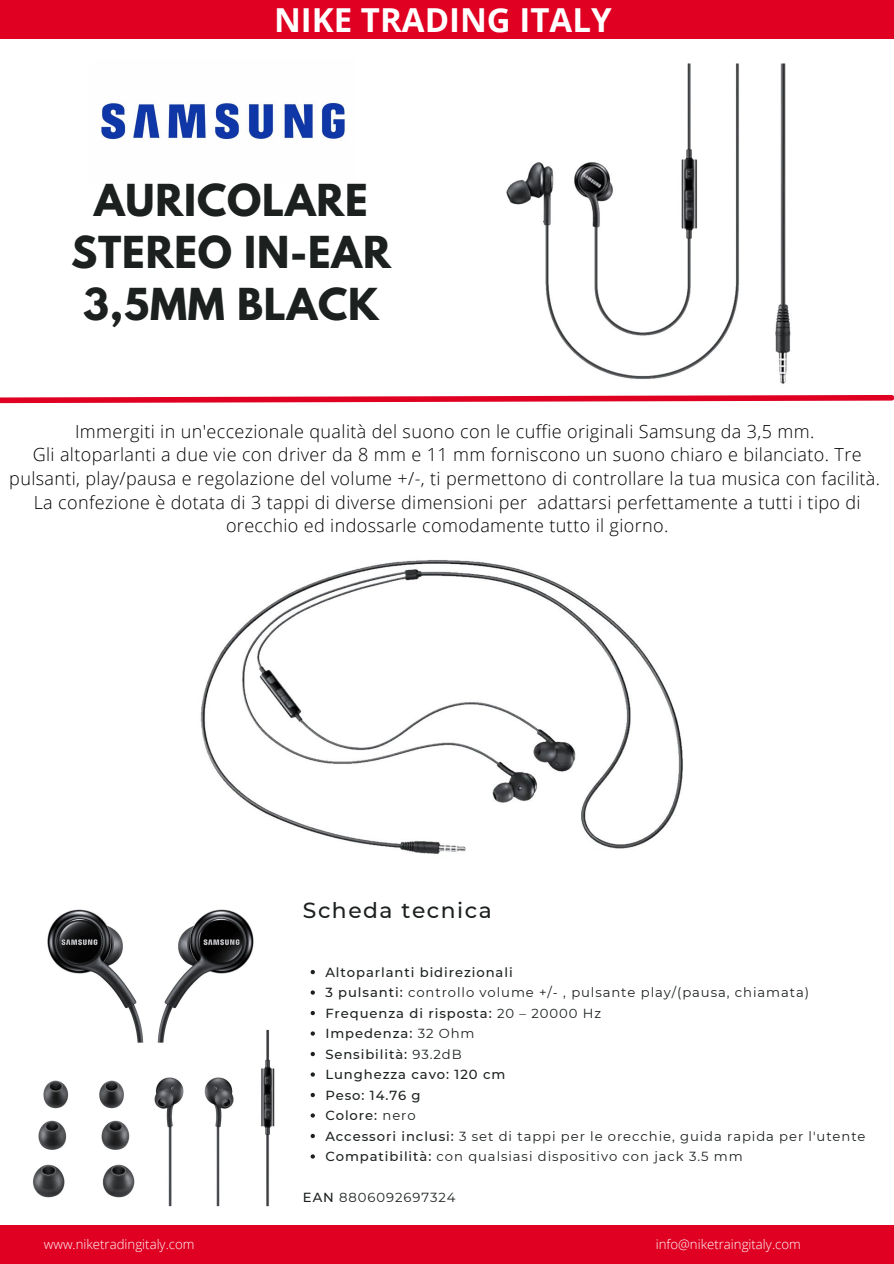
<style>
.page{position:relative;width:894px;height:1264px;background:#fff}
.page>*{position:absolute;margin:0;border:0;box-sizing:border-box;transform-origin:0 0}
.t1{font:700 39px/51.8px "League Spartan";letter-spacing:.02em;color:#1c2120;text-align:center}
.t2{font:700 33px "Open Sans";color:#fff}
.t3{font:500 21.75px "Montserrat";letter-spacing:.07em;color:#1c2120}
.t4{font:300 18px/23.7px "Open Sans";letter-spacing:.02em;color:#000;text-align:center}
.t5{font:13.2px "Montserrat";letter-spacing:.07em;color:#1c2120}
.t6{font:500 13.2px "Montserrat";letter-spacing:.07em;color:#1c2120}
.t7{font:300 13.2px "Open Sans";color:#fff}
.s1{font-weight:500}
.s2{font-weight:400}
</style>
<div class="page">
<img style="left:506px;top:63px;width:285px;height:321px">
<svg style="left:0;top:394px;width:893px;height:10px"></svg>
<img style="left:101px;top:102px;width:244px;height:38px">
<div style="left:0;top:0;width:893px;height:39px;background:#e00022"></div>
<svg style="left:310px;top:970px;width:5px;height:4px"></svg>
<svg style="left:310px;top:990px;width:5px;height:4px"></svg>
<svg style="left:310px;top:1010px;width:5px;height:5px"></svg>
<svg style="left:310px;top:1031px;width:5px;height:4px"></svg>
<svg style="left:310px;top:1051px;width:5px;height:5px"></svg>
<svg style="left:310px;top:1072px;width:5px;height:4px"></svg>
<svg style="left:310px;top:1092px;width:5px;height:5px"></svg>
<svg style="left:310px;top:1113px;width:5px;height:4px"></svg>
<svg style="left:310px;top:1133px;width:5px;height:5px"></svg>
<svg style="left:310px;top:1154px;width:5px;height:4px"></svg>
<div style="left:0;top:1224px;width:893px;height:39px;background:#e00022"></div>
<img style="left:33px;top:1080px;width:102px;height:118px">
<img style="left:200px;top:560px;width:483px;height:295px">
<img style="left:154px;top:1029px;width:121px;height:178px">
<img style="left:47px;top:909px;width:211px;height:145px">
<p class="t2" style="left:274px;top:-4px;width:339px">NIKE TRADING ITALY</p>
<p class="t1" style="left:71px;top:179px;width:321px">AURICOLARE<br>STEREO IN-EAR<br>3,5MM BLACK</p>
<p class="t4" style="left:75px;top:419px;width:740px">Immergiti in un'eccezionale qualità del suono con le cuffie originali Samsung da 3,5 mm.</p>
<p class="t4" style="left:9px;top:442px;width:872px">Gli altoparlanti a due vie con driver da 8 mm e 11 mm forniscono un suono chiaro e bilanciato. Tre pulsanti, play/pausa e regolazione del volume +/-, ti permettono di controllare la tua musica con facilità.</p>
<p class="t4" style="left:34px;top:490px;width:828px">La confezione è dotata di 3 tappi di diverse dimensioni per adattarsi perfettamente a tutti i tipo di orecchio ed indossarle comodamente tutto il giorno.</p>
<p class="t3" style="left:303px;top:896px;width:190px">Scheda tecnica</p>
<p class="t6" style="left:325px;top:964px;width:189px">Altoparlanti bidirezionali</p>
<p class="t5" style="left:325px;top:984px;width:485px"><span class="s1">3 pulsanti:</span> controllo volume +/- , pulsante play/(pausa, chiamata)</p>
<p class="t6" style="left:325px;top:1004px;width:277px">Frequenza di risposta: <span class="s2">20 – 20000 Hz</span></p>
<p class="t6" style="left:325px;top:1025px;width:151px">Impedenza: <span class="s2">32 Ohm</span></p>
<p class="t6" style="left:325px;top:1045px;width:138px">Sensibilità: <span class="s2">93.2dB</span></p>
<p class="t6" style="left:325px;top:1066px;width:181px">Lunghezza cavo: 120 cm</p>
<p class="t6" style="left:325px;top:1086px;width:97px">Peso: 14.76 g</p>
<p class="t6" style="left:325px;top:1107px;width:92px">Colore: <span class="s2">nero</span></p>
<p class="t5" style="left:325px;top:1127px;width:541px"><span class="s1">Accessori inclusi:</span> 3 set di tappi per le orecchie, guida rapida per l'utente</p>
<p class="t5" style="left:325px;top:1148px;width:419px"><span class="s1">Compatibilità:</span> con qualsiasi dispositivo con jack 3.5 mm</p>
<p class="t5" style="left:303px;top:1189px;width:154px"><span class="s1">EAN</span> 8806092697324</p>
<p class="t7" style="left:44px;top:1234px;width:152px">www.niketradingitaly.com</p>
<p class="t7" style="left:655px;top:1234px;width:146px">info@niketraingitaly.com</p>
</div>
